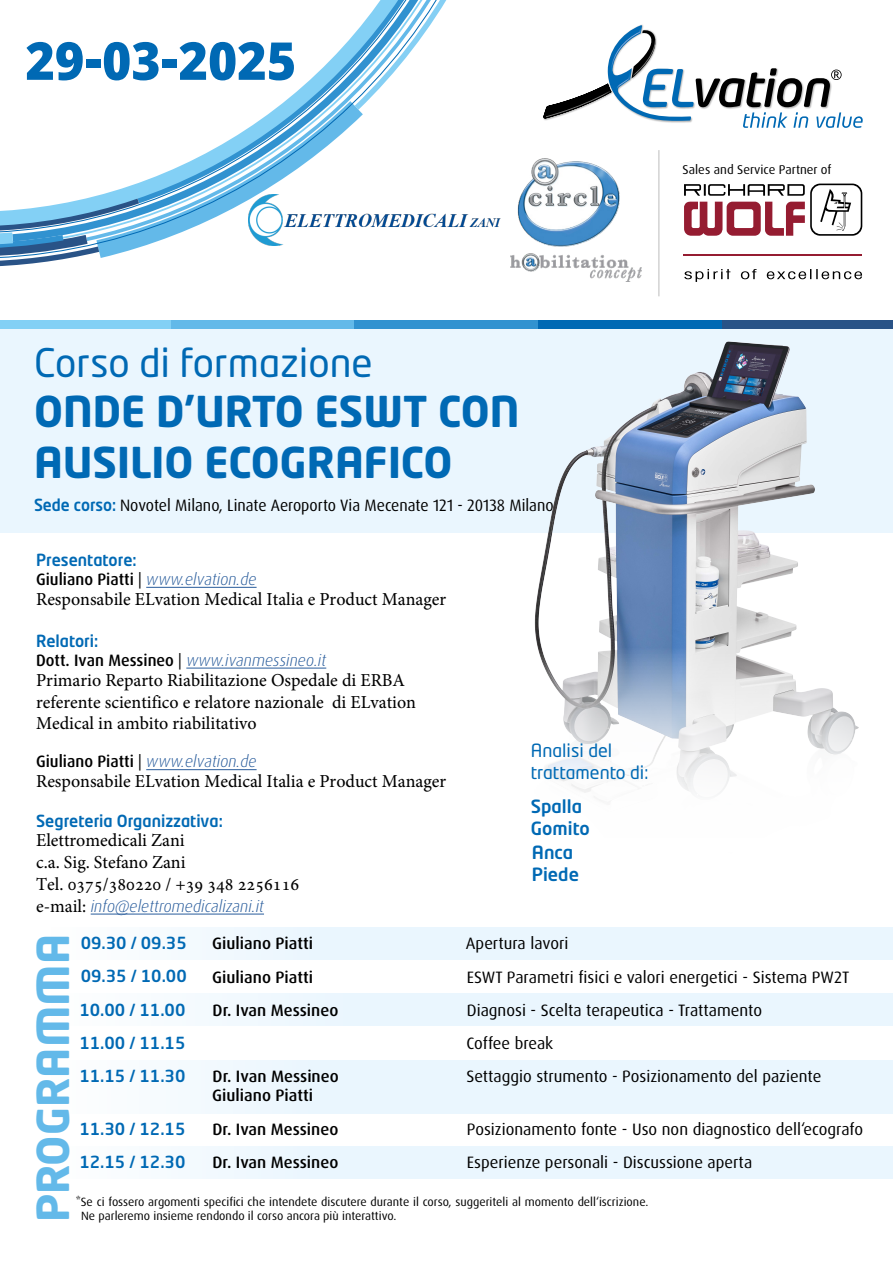
<style>
.page{position:relative;width:893px;height:1263px;background:#fff}
.page>*{position:absolute;margin:0;border:0;box-sizing:border-box;transform-origin:0 0}
.t1{font:900 54px "Noto Sans Kannada";color:#0069b4;scale:.95 1}
.t2{font:700 43.5px "Neo Tech Std";color:#63b9e9}
.t3{font:700 42px/50.4px "Neo Tech Std";color:#0069b4}
.t4{font:39px "Neo Tech Std";color:#0069b4}
.t5{font:18px/21.6px "Adobe Hebrew";color:#000}
.t6{font:18px/21.6px "Neo Tech Std";color:#0069b4}
.t7{font:500 18px/21.6px "Neo Tech Std";color:#0069b4}
.t8{font:16.5px "Dax Pro";color:#000}
.t9{font:italic 300 16.5px "Dax Pro";color:#275b9b}
.t10{font:500 16.5px "Neo Tech Std";color:#0069b4}
.t11{font:500 16.5px/19.2px "Dax Pro";color:#000}
.t12{font:16.5px "Dax Pro";color:#000;scale:.95 1}
.t13{font:12.75px "Dax Pro";color:#000}
.t14{font:12px/14.4px "Dax Pro";color:#000}
.s1{font-family:"Neo Tech Std";font-weight:500;color:#0069b4}
.s2{font-weight:500;font-style:normal;color:#000}
.s3{font-weight:400;font-style:normal;color:#000}
.s4{font-family:"Adobe Hebrew";font-weight:400;font-style:normal;font-size:18px;color:#000}
</style>
<div class="page">
<div style="left:0;top:327px;width:893px;height:206px;background:#eaf6fe"></div>
<div style="left:52px;top:927px;width:841px;height:32px;background:#eaf6fe"></div>
<div style="left:52px;top:1147px;width:841px;height:32px;background:#eaf6fe"></div>
<div style="left:52px;top:994px;width:841px;height:32px;background:#eaf6fe"></div>
<div style="left:52px;top:1060px;width:841px;height:54px;background:#eaf6fe"></div>
<svg style="left:684px;top:269px;width:178px;height:13px"></svg>
<hr style="left:683px;top:254px;width:179px;height:2px;background:#951c31">
<svg style="left:684px;top:184px;width:178px;height:52px"></svg>
<hr style="left:658px;top:150px;width:1px;height:146px;background:#bcbcbc">
<div style="left:0;top:321px;width:171px;height:8px;background:#83d0f5"></div>
<div style="left:171px;top:321px;width:184px;height:8px;background:#63b9e9"></div>
<div style="left:355px;top:321px;width:183px;height:8px;background:#3192d0"></div>
<div style="left:538px;top:321px;width:184px;height:8px;background:#0069b4"></div>
<div style="left:722px;top:321px;width:171px;height:8px;background:#295387"></div>
<svg style="left:0;top:241px;width:151px;height:26px"></svg>
<svg style="left:0;top:40px;width:349px;height:201px"></svg>
<img style="left:511px;top:201px;width:131px;height:80px">
<img style="left:249px;top:195px;width:252px;height:51px">
<hr style="left:91px;top:914px;width:173px;height:1px;background:#275b9b">
<hr style="left:146px;top:769px;width:111px;height:1px;background:#275b9b">
<hr style="left:186px;top:668px;width:140px;height:1px;background:#275b9b">
<hr style="left:146px;top:587px;width:111px;height:1px;background:#275b9b">
<svg style="left:349px;top:0;width:514px;height:128px"></svg>
<img style="left:534px;top:341px;width:281px;height:306px">
<svg style="left:537px;top:647px;width:322px;height:150px"></svg>
<h1 class="t1" style="left:26px;top:30px;width:286px">29-03-2025</h1>
<p class="t13" style="left:683px;top:162px;width:150px">Sales and Service Partner of</p>
<h3 class="t4" style="left:34px;top:338px;width:340px">Corso di formazione</h3>
<h3 class="t3" style="left:34px;top:385px;width:487px">ONDE D’URTO ESWT CON<br>AUSILIO ECOGRAFICO</h3>
<p class="t12" style="left:34px;top:495px;width:549px"><span class="s1">Sede corso:</span> Novotel Milano, Linate Aeroporto Via Mecenate 121 - 20138 Milano</p>
<p class="t10" style="left:36px;top:549px;width:102px">Presentatore:</p>
<p class="t9" style="left:36px;top:569px;width:222px"><span class="s2">Giuliano Piatti</span> <span class="s3">|</span> www.elvation.de</p>
<p class="t5" style="left:36px;top:589px;width:412px">Responsabile ELvation Medical Italia e Product Manager</p>
<p class="t10" style="left:36px;top:630px;width:64px">Relatori:</p>
<p class="t9" style="left:36px;top:649px;width:292px"><span class="s2">Dott. Ivan Messineo</span> <span class="s3">|</span> www.ivanmessineo.it</p>
<p class="t5" style="left:36px;top:669px;width:381px">Primario Reparto Riabilitazione Ospedale di ERBA referente scientifico e relatore nazionale di ELvation<br>Medical in ambito riabilitativo</p>
<p class="t9" style="left:36px;top:751px;width:222px"><span class="s2">Giuliano Piatti</span> <span class="s3">|</span> www.elvation.de</p>
<p class="t5" style="left:36px;top:771px;width:412px">Responsabile ELvation Medical Italia e Product Manager</p>
<p class="t10" style="left:36px;top:810px;width:188px">Segreteria Organizzativa:</p>
<p class="t5" style="left:36px;top:829px;width:265px">Elettromedicali Zani<br>c.a. Sig. Stefano Zani<br>Tel. 0375/380220 / +39 348 2256116</p>
<p class="t9" style="left:36px;top:895px;width:229px"><span class="s4">e-mail:</span> info@elettromedicalizani.it</p>
<p class="t6" style="left:531px;top:740px;width:119px">Analisi del trattamento di:</p>
<p class="t7" style="left:531px;top:795px;width:60px">Spalla<br>Gomito</p>
<p class="t7" style="left:532px;top:840px;width:49px;line-height:22.6px">Anca<br>Piede</p>
<p class="t10" style="left:81px;top:932px;width:107px">09.30 / 09.35</p>
<p class="t11" style="left:212px;top:934px;width:102px">Giuliano Piatti</p>
<p class="t8" style="left:466px;top:933px;width:104px">Apertura lavori</p>
<p class="t10" style="left:81px;top:966px;width:107px">09.35 / 10.00</p>
<p class="t11" style="left:212px;top:967px;width:102px">Giuliano Piatti</p>
<p class="t8" style="left:467px;top:966px;width:384px">ESWT Parametri fisici e valori energetici - Sistema PW2T</p>
<p class="t10" style="left:79px;top:999px;width:107px">10.00 / 11.00</p>
<p class="t11" style="left:213px;top:1000px;width:127px">Dr. Ivan Messineo</p>
<p class="t8" style="left:467px;top:999px;width:297px">Diagnosi - Scelta terapeutica - Trattamento</p>
<p class="t10" style="left:79px;top:1032px;width:107px">11.00 / 11.15</p>
<p class="t8" style="left:466px;top:1033px;width:88px">Coffee break</p>
<p class="t10" style="left:79px;top:1065px;width:107px">11.15 / 11.30</p>
<p class="t11" style="left:212px;top:1067px;width:128px">Dr. Ivan Messineo<br>Giuliano Piatti</p>
<p class="t8" style="left:466px;top:1066px;width:356px">Settaggio strumento - Posizionamento del paziente</p>
<p class="t10" style="left:79px;top:1118px;width:107px">11.30 / 12.15</p>
<p class="t11" style="left:213px;top:1120px;width:127px">Dr. Ivan Messineo</p>
<p class="t8" style="left:467px;top:1119px;width:398px">Posizionamento fonte - Uso non diagnostico dell‘ecografo</p>
<p class="t10" style="left:79px;top:1151px;width:107px">12.15 / 12.30</p>
<p class="t11" style="left:213px;top:1153px;width:127px">Dr. Ivan Messineo</p>
<p class="t8" style="left:467px;top:1152px;width:287px">Esperienze personali - Discussione aperta</p>
<h2 class="t2" style="left:25px;top:1222px;width:290px;rotate:-90deg">PROGRAMMA</h2>
<p class="t14" style="left:81px;top:1195px;width:569px;text-indent:-5px">*Se ci fossero argomenti specifici che intendete discutere durante il corso, suggeriteli al momento dell‘iscrizione.<br>Ne parleremo insieme rendondo il corso ancora più interattivo.</p>
</div>
